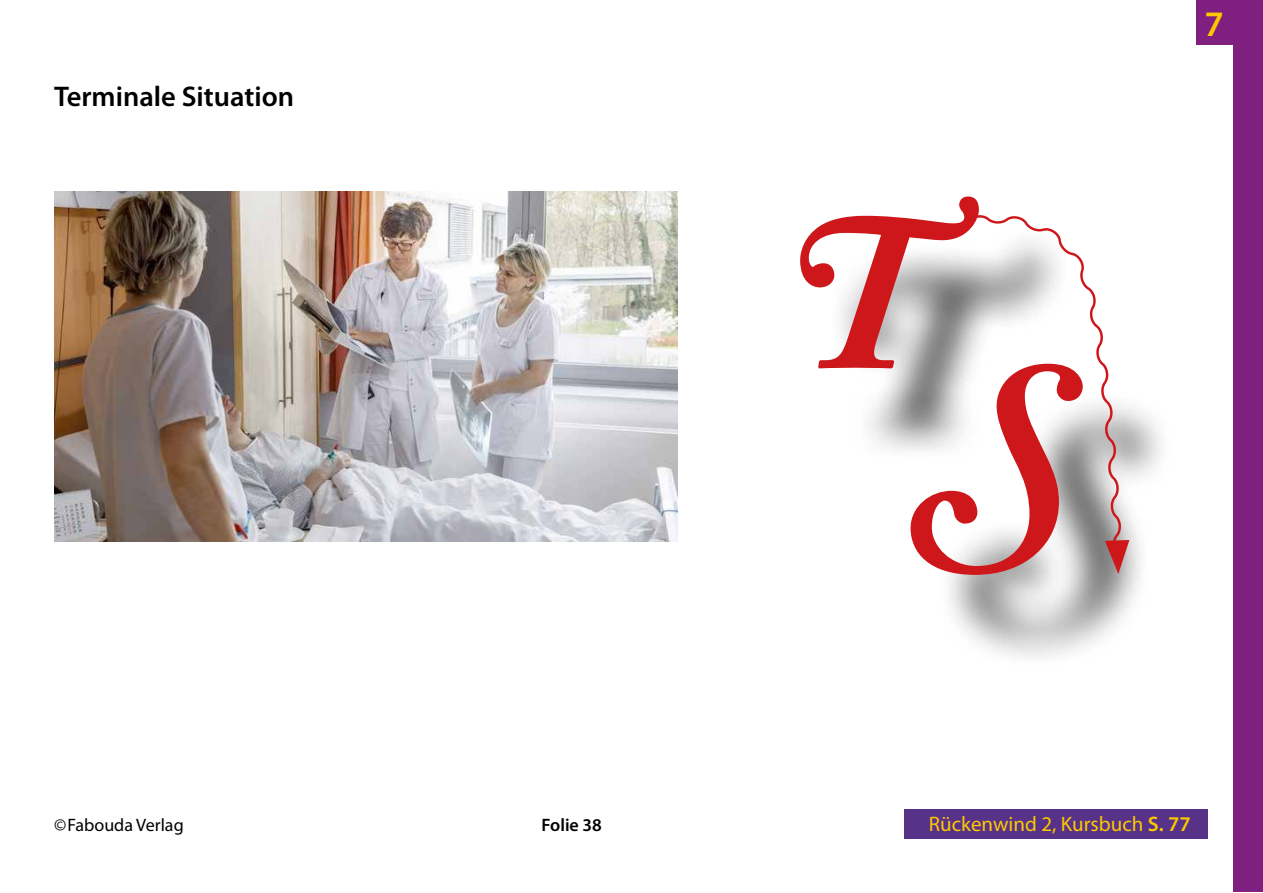
<style>
.page{position:relative;width:1263px;height:893px;background:#fff}
.page>*{position:absolute;margin:0;border:0;box-sizing:border-box;transform-origin:0 0}
.t1{font:italic 700 221.7px "Adobe Caslon Pro";color:#cd171a}
.t2{font:600 36px "Myriad Pro";color:#fec800}
.t3{font:600 28.5px "Myriad Pro";color:#000}
.t4{font:21px "Myriad Pro";color:#fec800}
.t5{font:18px "Myriad Pro";color:#000}
.t6{font:600 18px "Myriad Pro";color:#000}
.s1{font-weight:600}
</style>
<div class="page">
<div style="left:1233px;top:1px;width:29px;height:891px;background:#7f2080"></div>
<div style="left:1196px;top:1px;width:37px;height:44px;background:#7f2080"></div>
<div style="left:904px;top:809px;width:304px;height:30px;background:#583289"></div>
<img style="left:54px;top:191px;width:623px;height:351px">
<div style="left:828px;top:225px;width:346px;height:442px;background:#000;opacity:.75"></div>
<svg style="left:965px;top:215px;width:159px;height:343px"></svg>
<svg style="left:1105px;top:540px;width:24px;height:34px"></svg>
<h3 class="t3" style="left:54px;top:79px;width:242px">Terminale Situation</h3>
<h1 class="t1" style="left:789px;top:162px;width:141px">T</h1>
<h1 class="t1" style="left:928px;top:309px;width:146px">S</h1>
<h2 class="t2" style="left:1204px;top:1px;width:21px">7</h2>
<p class="t5" style="left:54px;top:814px;width:131px">©Fabouda Verlag</p>
<p class="t6" style="left:541px;top:813px;width:62px">Folie 38</p>
<p class="t4" style="left:929px;top:811px;width:263px">Rückenwind 2, Kursbuch <span class="s1">S. 77</span></p>
</div>
